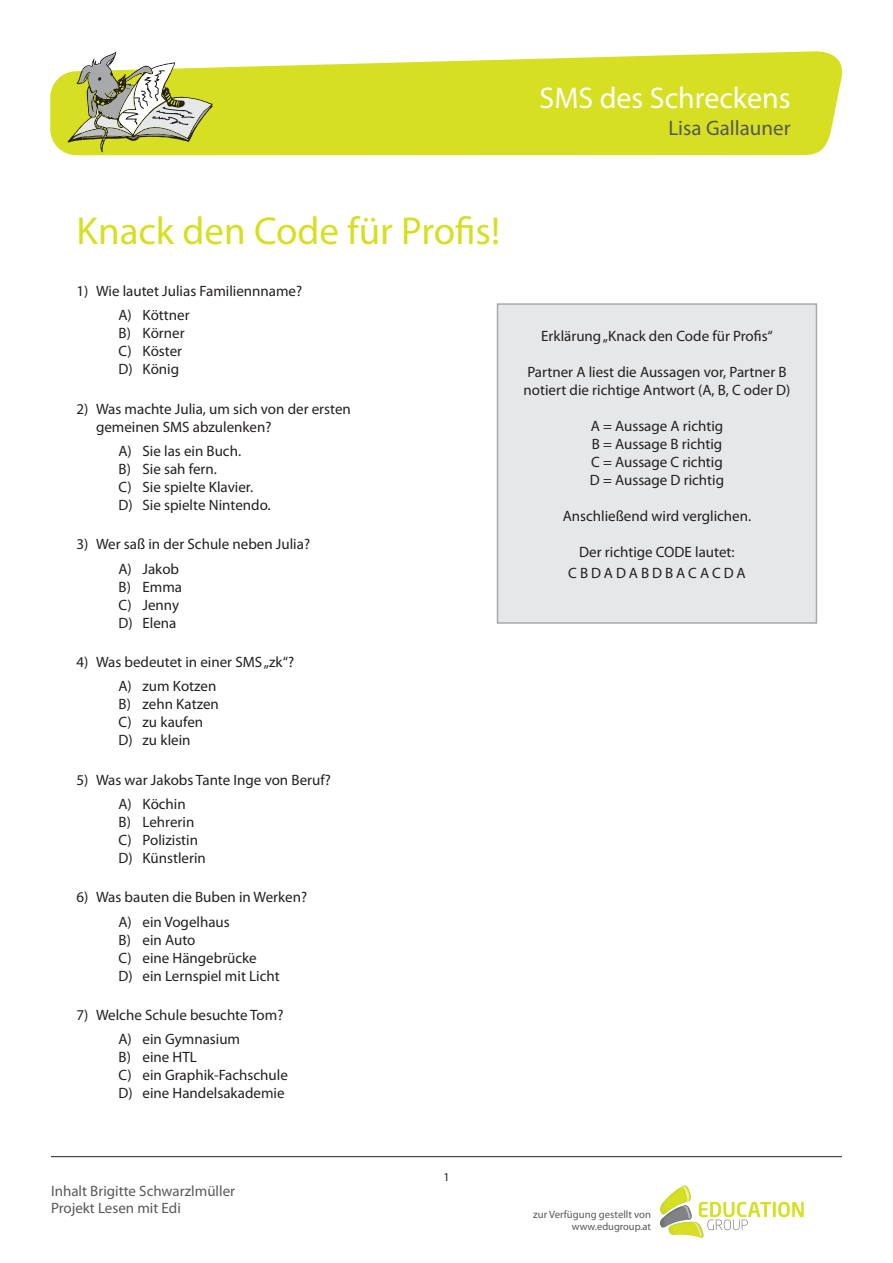
<style>
.page{position:relative;width:893px;height:1263px;background:#fff}
.page>*{position:absolute;margin:0;border:0;box-sizing:border-box;transform-origin:0 0}
.Head{font:39px "Myriad Pro";color:#d6df21}
.t1{font:30px "Myriad Pro";color:#fff}
.t2{font:21px "Myriad Pro";color:#57585a}
.Head_klein{font:15px/18px "Myriad Pro";color:#231f20}
.Fließ_Einzug{font:15px "Myriad Pro";color:#231f20}
.t3{font:15px "Myriad Pro";color:#57585a}
.Head_klein-2{font:15px "Myriad Pro";letter-spacing:.2em;color:#231f20}
.t4{font:12px "Myriad Pro";color:#231f20}
.t5{font:10.65px "Myriad Pro";color:#57585a}
.t6{font:10.5px "Myriad Pro";color:#57585a}
</style>
<div class="page">
<svg style="left:50px;top:51px;width:793px;height:104px;background:#dae238"></svg>
<svg style="left:68px;top:52px;width:145px;height:100px"></svg>
<hr style="left:773px;top:1202px;width:3px;height:15px;background:#d6df21">
<svg style="left:778px;top:1202px;width:26px;height:15px"></svg>
<svg style="left:660px;top:1185px;width:111px;height:53px"></svg>
<hr style="left:51px;top:1156px;width:791px;height:1px;background:#231f20">
<div style="left:497px;top:303px;width:320px;height:321px;background:#e6e7e9;border:2px solid #a8a9ad"></div>
<p class="t1" style="left:540px;top:79px;width:252px">SMS des Schreckens</p>
<p class="t2" style="left:668px;top:115px;width:124px">Lisa Gallauner</p>
<p class="Head" style="left:77px;top:207px;width:425px">Knack den Code für Profis!</p>
<p class="Head_klein" style="left:77px;top:282px;width:227px">1) Wie lautet Julias Familiennname?</p>
<p class="Fließ_Einzug" style="left:119px;top:306px;width:73px">A) Köttner</p>
<p class="Fließ_Einzug" style="left:119px;top:324px;width:68px">B) Körner</p>
<p class="Fließ_Einzug" style="left:119px;top:342px;width:65px">C) Köster</p>
<p class="Fließ_Einzug" style="left:119px;top:360px;width:62px">D) König</p>
<p class="Head_klein" style="left:96px;top:399px;width:256px;text-indent:-19px">2) Was machte Julia, um sich von der ersten gemeinen SMS abzulenken?</p>
<p class="Fließ_Einzug" style="left:119px;top:442px;width:124px">A) Sie las ein Buch.</p>
<p class="Fließ_Einzug" style="left:119px;top:460px;width:100px">B) Sie sah fern.</p>
<p class="Fließ_Einzug" style="left:119px;top:478px;width:136px">C) Sie spielte Klavier.</p>
<p class="Fließ_Einzug" style="left:119px;top:496px;width:154px">D) Sie spielte Nintendo.</p>
<p class="Head_klein" style="left:77px;top:535px;width:235px">3) Wer saß in der Schule neben Julia?</p>
<p class="Fließ_Einzug" style="left:119px;top:559px;width:62px">A) Jakob</p>
<p class="Fließ_Einzug" style="left:119px;top:577px;width:65px">B) Emma</p>
<p class="Fließ_Einzug" style="left:119px;top:595px;width:62px">C) Jenny</p>
<p class="Fließ_Einzug" style="left:119px;top:613px;width:59px">D) Elena</p>
<p class="Head_klein" style="left:77px;top:653px;width:219px">4) Was bedeutet in einer SMS „zk“?</p>
<p class="Fließ_Einzug" style="left:119px;top:677px;width:99px">A) zum Kotzen</p>
<p class="Fließ_Einzug" style="left:119px;top:695px;width:102px">B) zehn Katzen</p>
<p class="Fließ_Einzug" style="left:119px;top:713px;width:86px">C) zu kaufen</p>
<p class="Fließ_Einzug" style="left:119px;top:731px;width:74px">D) zu klein</p>
<p class="Head_klein" style="left:77px;top:770px;width:256px">5) Was war Jakobs Tante Inge von Beruf?</p>
<p class="Fließ_Einzug" style="left:119px;top:795px;width:69px">A) Köchin</p>
<p class="Fließ_Einzug" style="left:119px;top:813px;width:77px">B) Lehrerin</p>
<p class="Fließ_Einzug" style="left:119px;top:831px;width:81px">C) Polizistin</p>
<p class="Fließ_Einzug" style="left:119px;top:849px;width:89px">D) Künstlerin</p>
<p class="Head_klein" style="left:77px;top:888px;width:232px">6) Was bauten die Buben in Werken?</p>
<p class="Fließ_Einzug" style="left:119px;top:912px;width:113px">A) ein Vogelhaus</p>
<p class="Fließ_Einzug" style="left:119px;top:930px;width:78px">B) ein Auto</p>
<p class="Fließ_Einzug" style="left:119px;top:948px;width:140px">C) eine Hängebrücke</p>
<p class="Fließ_Einzug" style="left:119px;top:966px;width:163px">D) ein Lernspiel mit Licht</p>
<p class="Head_klein" style="left:77px;top:1006px;width:208px">7) Welche Schule besuchte Tom?</p>
<p class="Fließ_Einzug" style="left:119px;top:1030px;width:123px">A) ein Gymnasium</p>
<p class="Fließ_Einzug" style="left:119px;top:1048px;width:80px">B) eine HTL</p>
<p class="Fließ_Einzug" style="left:119px;top:1066px;width:171px">C) ein Graphik-Fachschule</p>
<p class="Fließ_Einzug" style="left:119px;top:1084px;width:168px">D) eine Handelsakademie</p>
<p class="Head_klein" style="left:541px;top:327px;width:233px">Erklärung „Knack den Code für Profis“</p>
<p class="Head_klein" style="left:524px;top:363px;width:268px">Partner A liest die Aussagen vor, Partner B notiert die richtige Antwort (A, B, C oder D)</p>
<p class="Head_klein" style="left:591px;top:417px;width:134px">A = Aussage A richtig</p>
<p class="Head_klein" style="left:592px;top:435px;width:132px">B = Aussage B richtig</p>
<p class="Head_klein" style="left:591px;top:453px;width:133px">C = Aussage C richtig</p>
<p class="Head_klein" style="left:590px;top:471px;width:136px">D = Aussage D richtig</p>
<p class="Head_klein" style="left:563px;top:507px;width:190px">Anschließend wird verglichen.</p>
<p class="Head_klein" style="left:579px;top:543px;width:157px">Der richtige CODE lautet:</p>
<p class="Head_klein-2" style="left:568px;top:563px;width:179px">CBDADABDBACACDA</p>
<p class="t3" style="left:51px;top:1182px;width:186px">Inhalt Brigitte Schwarzlmüller</p>
<p class="t3" style="left:51px;top:1198px;width:131px">Projekt Lesen mit Edi</p>
<p class="t4" style="left:443px;top:1169px;width:8px">1</p>
<p class="t5" style="left:533px;top:1207px;width:119px">zur Verfügung gestellt von</p>
<p class="t6" style="left:572px;top:1220px;width:81px">www.edugroup.at</p>
</div>
